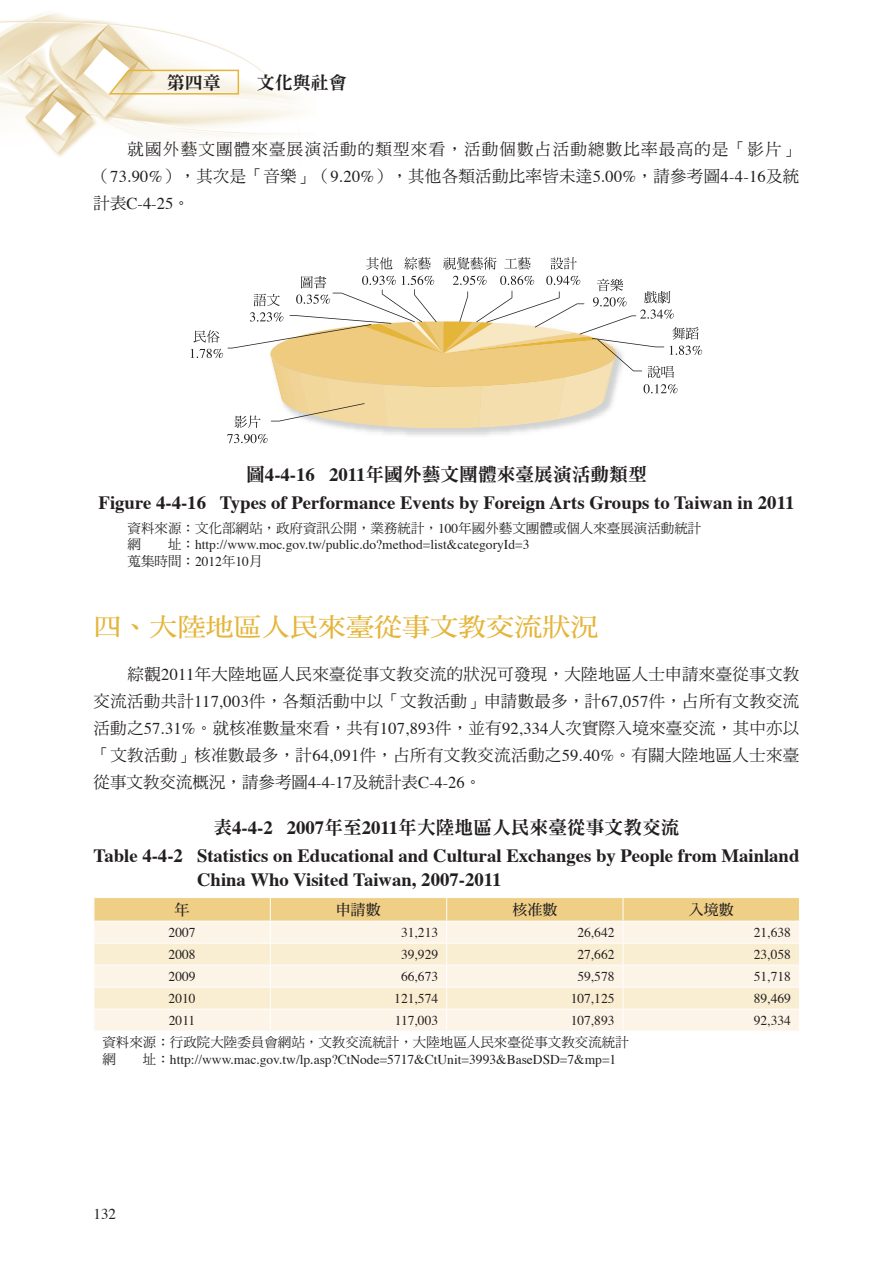
<style>
.page{position:relative;width:893px;height:1263px;background:#fff}
.page>*{position:absolute;margin:0;border:0;box-sizing:border-box;transform-origin:0 0}
.t1{font:25.5px "DF Ming Std W7";color:#e5b53a;scale:1.1 1}
.t2{font:700 18.75px/24px "Times";color:#231f20}
.t3{font:18.75px "DF Ming Std W9";color:#231f20}
.t4{font:18px "DF Ming Std W9";color:#231f20}
.t5{font:16.5px/27px "DF Ming Std W5";letter-spacing:.02em;color:#231f20;text-align:justify}
.t6{font:16.5px/27px "DF Ming Std W5";letter-spacing:.075em;color:#231f20;text-align:right}
.t7{font:16.5px "Times";color:#231f20}
.t8{font:15px "DF Ming Std W7";color:#231f20}
.t9{font:15px "Times";color:#231f20}
.t10{font:13.5px "Times";color:#231f20}
.t11{font:13.5px/16.5px "DF Ming Std W5";color:#231f20}
.s1{font-family:"Times"}
.s2{font-family:"DF Ming Std W5"}
.s3{font-family:"Times";font-weight:700}
</style>
<div class="page">
<img style="left:0;top:12px;width:301px;height:145px">
<svg style="left:107px;top:68px;width:133px;height:27px"></svg>
<svg style="left:443px;top:257px;width:53px;height:13px"></svg>
<svg style="left:504px;top:257px;width:27px;height:13px"></svg>
<svg style="left:550px;top:257px;width:27px;height:13px"></svg>
<svg style="left:227px;top:434px;width:41px;height:9px"></svg>
<svg style="left:193px;top:330px;width:27px;height:13px"></svg>
<svg style="left:191px;top:349px;width:32px;height:9px"></svg>
<svg style="left:366px;top:257px;width:26px;height:13px"></svg>
<svg style="left:404px;top:257px;width:27px;height:13px"></svg>
<svg style="left:234px;top:276px;width:468px;height:152px"></svg>
<svg style="left:94px;top:897px;width:706px;height:134px;background:#f9ecd1"></svg>
<h3 class="t4" style="left:167px;top:73px;width:181px">第四章　　文化與社會</h3>
<p class="t6" style="left:94px;top:135px;width:707px">就國外藝文團體來臺展演活動的類型來看，活動個數占活動總數比率最高的是「影片」（<span class="s1">73.90%</span>），其次是「音樂」（<span class="s1">9.20%</span>），其他各類活動比率皆未達<span class="s1">5.00%</span>，請參考圖<span class="s1">4-4-16</span>及統</p>
<p class="t7" style="left:94px;top:188px;width:98px"><span class="s2">計表</span>C-4-25<span class="s2">。</span></p>
<h2 class="t3" style="left:246px;top:464px;width:402px">圖<span class="s3">4-4-16 2011</span>年國外藝文團體來臺展演活動類型</h2>
<h2 class="t2" style="left:99px;top:488px;width:697px">Figure 4-4-16 Types of Performance Events by Foreign Arts Groups to Taiwan in 2011</h2>
<p class="t11" style="left:128px;top:519px;width:575px">資料來源：文化部網站，政府資訊公開，業務統計，<span class="s1">100</span>年國外藝文團體或個人來臺展演活動統計網</p>
<p class="t10" style="left:168px;top:532px;width:363px"><span class="s2">址：</span>http://www.moc.gov.tw/public.do?method=list&amp;categoryId=3</p>
<p class="t11" style="left:128px;top:552px;width:136px">蒐集時間：<span class="s1">2012</span>年<span class="s1">10</span>月</p>
<h1 class="t1" style="left:94px;top:613px;width:461px">四、大陸地區人民來臺從事文教交流狀況</h1>
<p class="t5" style="left:94px;top:660px;width:707px;text-indent:34px">綜觀<span class="s1">2011</span>年大陸地區人民來臺從事文教交流的狀況可發現，大陸地區人士申請來臺從事文教交流活動共計<span class="s1">117,003</span>件，各類活動中以「文教活動」申請數最多，計<span class="s1">67,057</span>件，占所有文教交流活動之<span class="s1">57.31%</span>。就核准數量來看，共有<span class="s1">107,893</span>件，並有<span class="s1">92,334</span>人次實際入境來臺交流，其中亦以「文教活動」核准數最多，計<span class="s1">64,091</span>件，占所有文教交流活動之<span class="s1">59.40%</span>。有關大陸地區人士來臺從事文教交流概況，請參考圖<span class="s1">4-4-17</span>及統計表<span class="s1">C-4-26</span>。</p>
<h2 class="t3" style="left:213px;top:817px;width:468px">表<span class="s3">4-4-2 2007</span>年至<span class="s3">2011</span>年大陸地區人民來臺從事文教交流</h2>
<h2 class="t2" style="left:197px;top:842px;width:604px;text-indent:-103px">Table 4-4-2 Statistics on Educational and Cultural Exchanges by People from Mainland<br>China Who Visited Taiwan, 2007-2011</h2>
<p class="t8" style="left:175px;top:901px;width:16px">年</p>
<p class="t8" style="left:336px;top:901px;width:46px">申請數</p>
<p class="t8" style="left:512px;top:901px;width:46px">核准數</p>
<p class="t8" style="left:689px;top:901px;width:46px">入境數</p>
<p class="t10" style="left:169px;top:920px;width:28px">2007</p>
<p class="t10" style="left:401px;top:920px;width:39px">31,213</p>
<p class="t10" style="left:577px;top:920px;width:39px">26,642</p>
<p class="t10" style="left:754px;top:920px;width:39px">21,638</p>
<p class="t10" style="left:169px;top:942px;width:28px">2008</p>
<p class="t10" style="left:401px;top:942px;width:39px">39,929</p>
<p class="t10" style="left:577px;top:942px;width:39px">27,662</p>
<p class="t10" style="left:754px;top:942px;width:39px">23,058</p>
<p class="t10" style="left:169px;top:964px;width:28px">2009</p>
<p class="t10" style="left:401px;top:964px;width:39px">66,673</p>
<p class="t10" style="left:577px;top:964px;width:39px">59,578</p>
<p class="t10" style="left:754px;top:964px;width:39px">51,718</p>
<p class="t10" style="left:169px;top:986px;width:28px">2010</p>
<p class="t10" style="left:394px;top:986px;width:45px">121,574</p>
<p class="t10" style="left:571px;top:986px;width:45px">107,125</p>
<p class="t10" style="left:754px;top:986px;width:39px">89,469</p>
<p class="t10" style="left:169px;top:1008px;width:28px">2011</p>
<p class="t10" style="left:395px;top:1008px;width:45px">117,003</p>
<p class="t10" style="left:571px;top:1008px;width:45px">107,893</p>
<p class="t10" style="left:754px;top:1008px;width:39px">92,334</p>
<p class="t11" style="left:102px;top:1034px;width:528px">資料來源：行政院大陸委員會網站，文教交流統計，大陸地區人民來臺從事文教交流統計網</p>
<p class="t10" style="left:143px;top:1046px;width:475px"><span class="s2">址：</span>http://www.mac.gov.tw/lp.asp?CtNode=5717&amp;CtUnit=3993&amp;BaseDSD=7&amp;mp=1</p>
<p class="t9" style="left:94px;top:1200px;width:24px">132</p>
</div>
